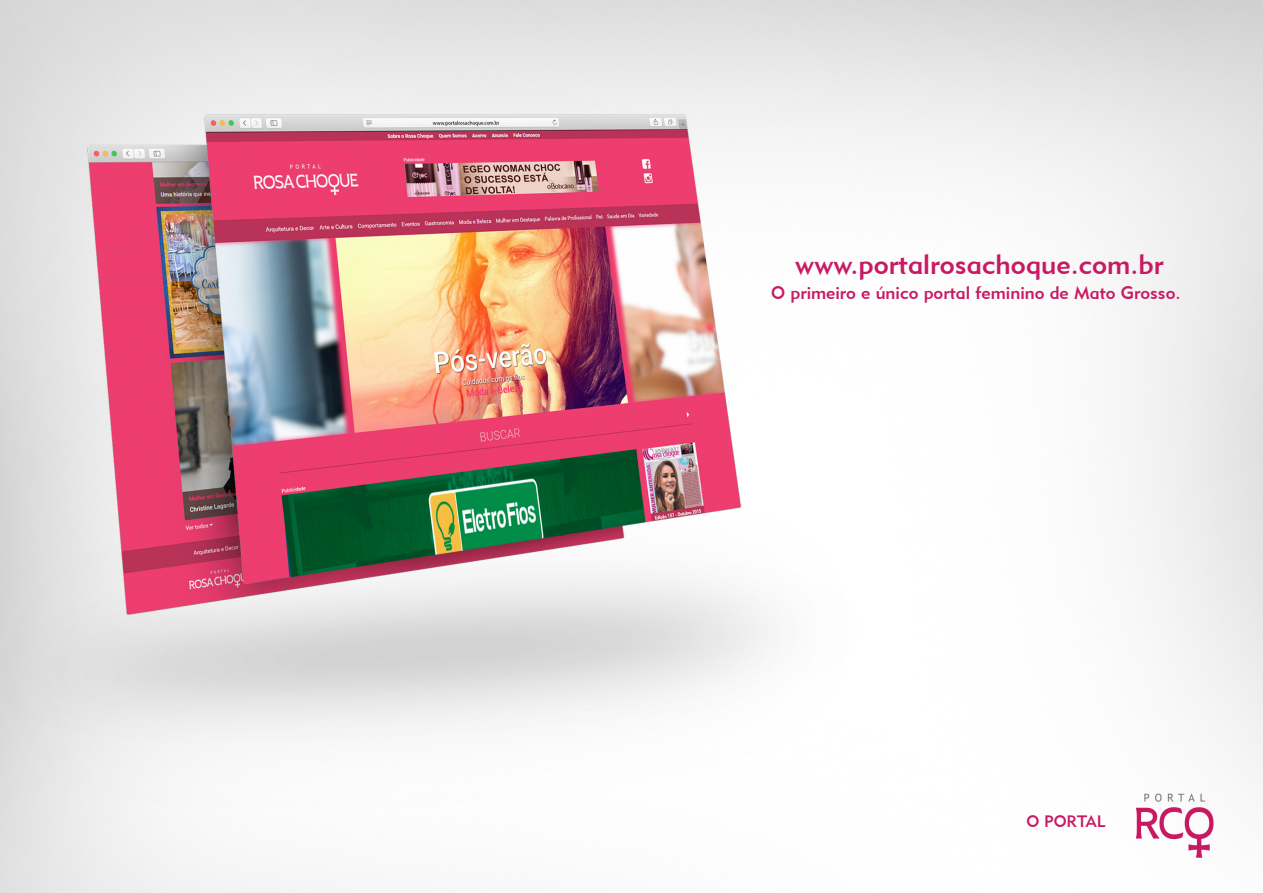
<style>
.page{position:relative;width:1263px;height:893px;background:#fff}
.page>*{position:absolute;margin:0;border:0;box-sizing:border-box;transform-origin:0 0}
.t1{font:27.75px "Geometric 415 BT Medium A";color:#c91963}
.t2{font:18px "Geometric 415 BT Medium A";color:#c91963}
.t3{font:16.5px "Geometric 415 BT Medium A";color:#c91963}
</style>
<div class="page">
<img style="left:0;top:0;width:1263px;height:893px">
<p class="t1" style="left:795px;top:247px;width:370px">www.portalrosachoque.com.br</p>
<p class="t2" style="left:771px;top:281px;width:411px">O primeiro e único portal feminino de Mato Grosso.</p>
<p class="t3" style="left:1026px;top:811px;width:80px">O PORTAL</p>
</div>
